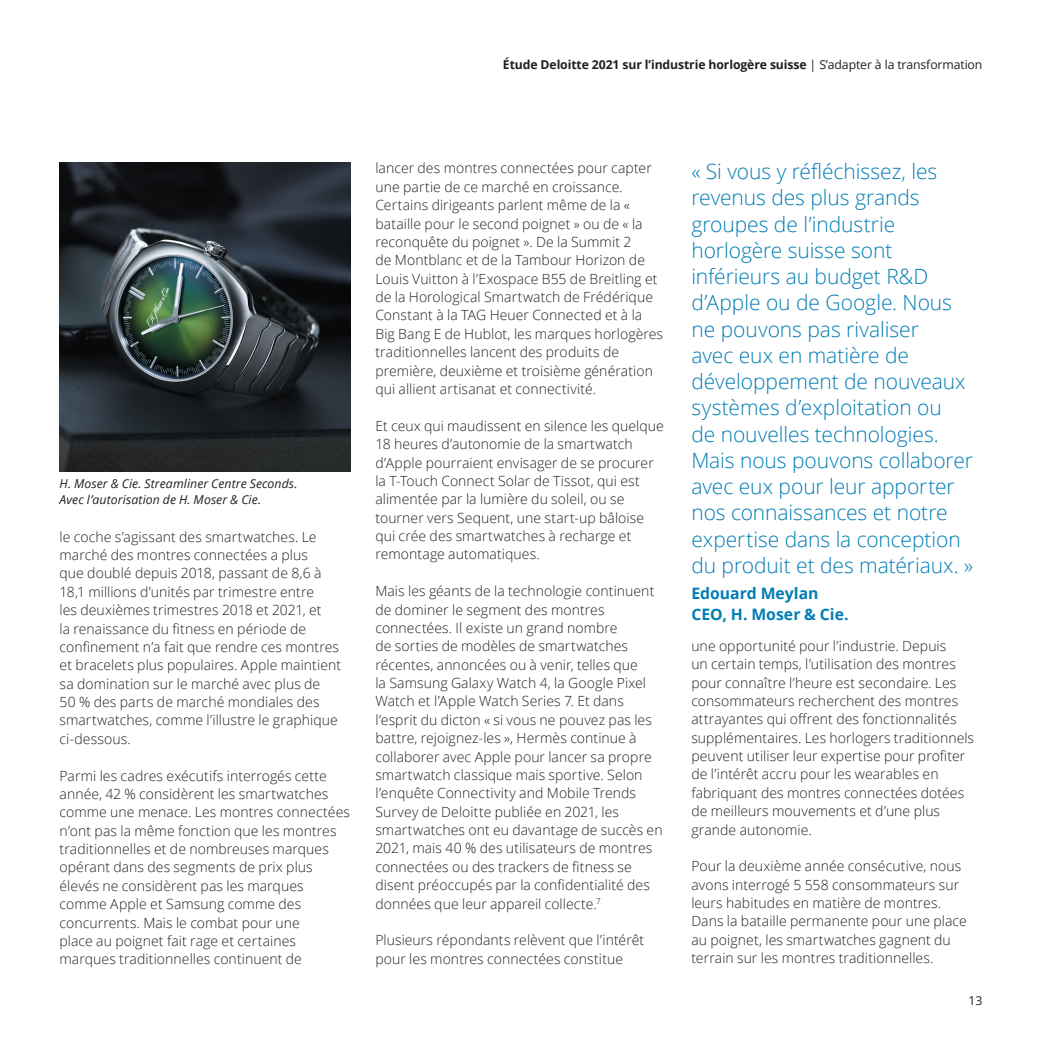
<style>
.page{position:relative;width:1042px;height:1042px;background:#fff}
.page>*{position:absolute;margin:0;border:0;box-sizing:border-box;transform-origin:0 0}
.Quote_pullout_small{font:300 21px/26.2px "Open Sans";letter-spacing:-.005em;color:#007db5}
.Quote_name_company{font:700 15.75px "Open Sans";color:#007db5}
.Body_copy__8_5_12pt{font:300 14px/18.4px "Open Sans";letter-spacing:.005em;color:#231f20}
.t1{font:700 12.25px "Open Sans";letter-spacing:-.01em;color:#231f20}
.Body_copy__white_8_5{font:italic 12.25px "Open Sans";letter-spacing:.01em;color:#231f20}
.t2{font:12.25px "Open Sans";color:#231f20}
.s1{font-weight:400}
</style>
<div class="page">
<img style="left:60px;top:163px;width:291px;height:308px">
<p class="t1" style="left:503px;top:56px;width:481px">Étude Deloitte 2021 sur l’industrie horlogère suisse <span class="s1">| S’adapter à la transformation</span></p>
<p class="Body_copy__white_8_5" style="left:60px;top:475px;width:240px">H. Moser &amp; Cie. Streamliner Centre Seconds.</p>
<p class="Body_copy__white_8_5" style="left:60px;top:491px;width:203px">Avec l’autorisation de H. Moser &amp; Cie.</p>
<p class="Body_copy__8_5_12pt" style="left:60px;top:527px;width:283px">le coche s’agissant des smartwatches. Le marché des montres connectées a plus<br>que doublé depuis 2018, passant de 8,6 à 18,1 millions d’unités par trimestre entre<br>les deuxièmes trimestres 2018 et 2021, et<br>la renaissance du fitness en période de confinement n’a fait que rendre ces montres et bracelets plus populaires. Apple maintient sa domination sur le marché avec plus de<br>50 % des parts de marché mondiales des smartwatches, comme l’illustre le graphique ci-dessous.</p>
<p class="Body_copy__8_5_12pt" style="left:60px;top:766px;width:292px">Parmi les cadres exécutifs interrogés cette année, 42 % considèrent les smartwatches comme une menace. Les montres connectées n’ont pas la même fonction que les montres traditionnelles et de nombreuses marques opérant dans des segments de prix plus élevés ne considèrent pas les marques comme Apple et Samsung comme des concurrents. Mais le combat pour une<br>place au poignet fait rage et certaines marques traditionnelles continuent de</p>
<p class="Body_copy__8_5_12pt" style="left:375px;top:159px;width:289px">lancer des montres connectées pour capter une partie de ce marché en croissance.<br>Certains dirigeants parlent même de la « bataille pour le second poignet » ou de « la reconquête du poignet ». De la Summit 2<br>de Montblanc et de la Tambour Horizon de Louis Vuitton à l’Exospace B55 de Breitling et de la Horological Smartwatch de Frédérique Constant à la TAG Heuer Connected et à la Big Bang E de Hublot, les marques horlogères traditionnelles lancent des produits de première, deuxième et troisième génération qui allient artisanat et connectivité.</p>
<p class="Body_copy__8_5_12pt" style="left:375px;top:416px;width:290px">Et ceux qui maudissent en silence les quelque 18 heures d’autonomie de la smartwatch d’Apple pourraient envisager de se procurer la T-Touch Connect Solar de Tissot, qui est alimentée par la lumière du soleil, ou se tourner vers Sequent, une start-up bâloise qui crée des smartwatches à recharge et remontage automatiques.</p>
<p class="Body_copy__8_5_12pt" style="left:375px;top:581px;width:289px">Mais les géants de la technologie continuent de dominer le segment des montres connectées. Il existe un grand nombre<br>de sorties de modèles de smartwatches récentes, annoncées ou à venir, telles que<br>la Samsung Galaxy Watch 4, la Google Pixel Watch et l’Apple Watch Series 7. Et dans l’esprit du dicton « si vous ne pouvez pas les battre, rejoignez-les », Hermès continue à collaborer avec Apple pour lancer sa propre smartwatch classique mais sportive. Selon l’enquête Connectivity and Mobile Trends Survey de Deloitte publiée en 2021, les smartwatches ont eu davantage de succès en 2021, mais 40 % des utilisateurs de montres connectées ou des trackers de fitness se disent préoccupés par la confidentialité des données que leur appareil collecte.<sup>7</sup></p>
<p class="Body_copy__8_5_12pt" style="left:375px;top:930px;width:270px">Plusieurs répondants relèvent que l’intérêt pour les montres connectées constitue</p>
<p class="Quote_pullout_small" style="left:691px;top:158px;width:283px">« Si vous y réfléchissez, les revenus des plus grands groupes de l’industrie horlogère suisse sont inférieurs au budget R&amp;D d’Apple ou de Google. Nous ne pouvons pas rivaliser<br>avec eux en matière de développement de nouveaux systèmes d’exploitation ou<br>de nouvelles technologies.<br>Mais nous pouvons collaborer avec eux pour leur apporter nos connaissances et notre expertise dans la conception du produit et des matériaux. »</p>
<p class="Quote_name_company" style="left:691px;top:582px;width:129px">Edouard Meylan</p>
<p class="Quote_name_company" style="left:691px;top:603px;width:159px">CEO, H. Moser &amp; Cie.</p>
<p class="Body_copy__8_5_12pt" style="left:691px;top:636px;width:284px">une opportunité pour l’industrie. Depuis<br>un certain temps, l’utilisation des montres pour connaître l’heure est secondaire. Les consommateurs recherchent des montres attrayantes qui offrent des fonctionnalités supplémentaires. Les horlogers traditionnels peuvent utiliser leur expertise pour profiter de l’intérêt accru pour les wearables en fabriquant des montres connectées dotées de meilleurs mouvements et d’une plus grande autonomie.</p>
<p class="Body_copy__8_5_12pt" style="left:691px;top:856px;width:277px">Pour la deuxième année consécutive, nous avons interrogé 5 558 consommateurs sur leurs habitudes en matière de montres.<br>Dans la bataille permanente pour une place au poignet, les smartwatches gagnent du terrain sur les montres traditionnelles.</p>
<p class="t2" style="left:968px;top:992px;width:15px">13</p>
</div>
